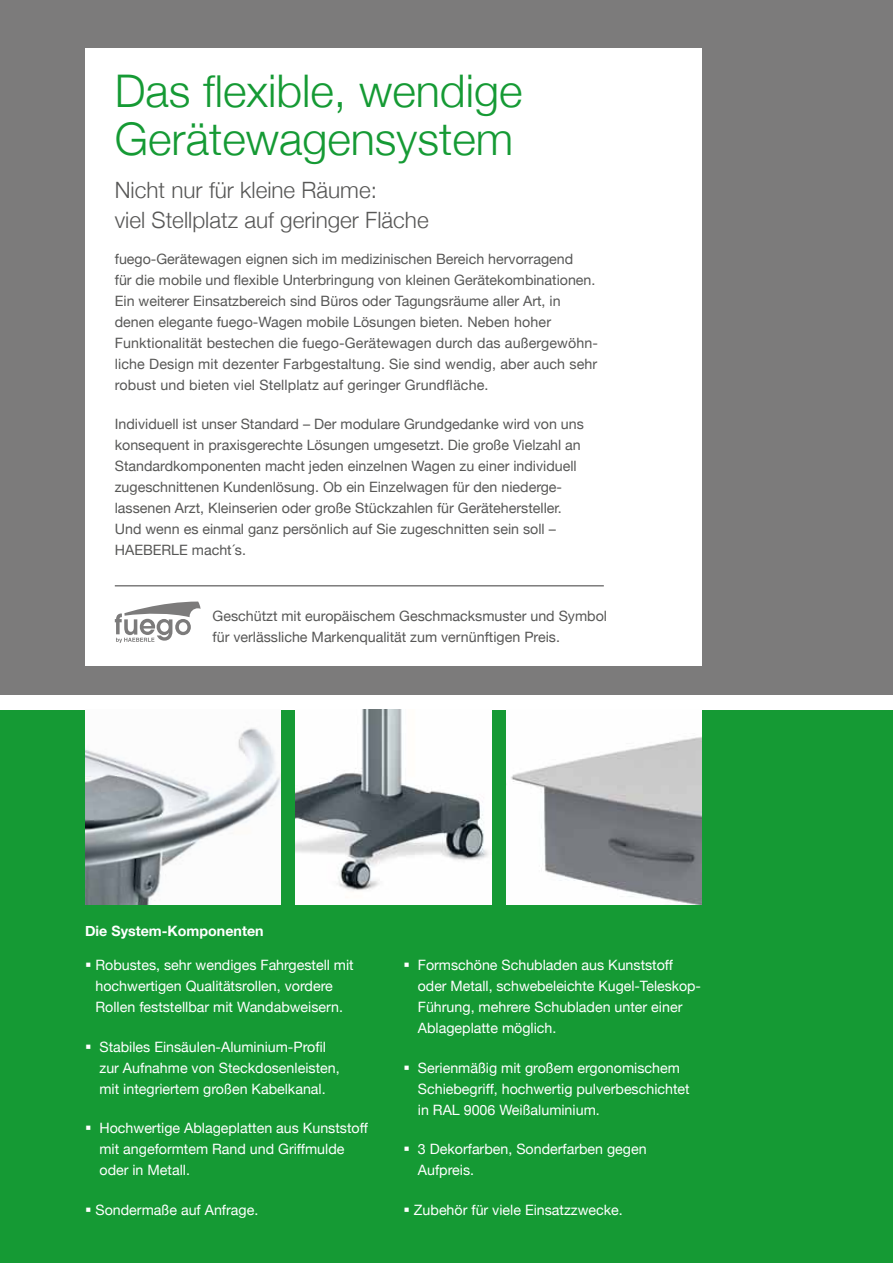
<style>
.page{position:relative;width:893px;height:1263px;background:#fff}
.page>*{position:absolute;margin:0;border:0;box-sizing:border-box;transform-origin:0 0}
.t1{font:300 45px/48px "Helvetica Neue";color:#159a34}
.t2{font:300 22.5px/30px "Helvetica Neue";color:#575756}
.t3{font:14.25px/21px "Helvetica Neue";color:#575756}
.t4{font:14.25px/21px "Helvetica Neue";color:#fff}
.t5{font:700 14.25px "Helvetica Neue";color:#fff}
</style>
<div class="page">
<div style="left:0;top:710px;width:893px;height:553px;background:#159a34"></div>
<div style="left:0;top:0;width:893px;height:695px;background:#7c7b7b"></div>
<img style="left:296px;top:709px;width:195px;height:196px">
<img style="left:85px;top:710px;width:196px;height:195px">
<div style="left:85px;top:49px;width:617px;height:617px;background:#fff"></div>
<img style="left:506px;top:710px;width:196px;height:195px">
<svg style="left:115px;top:601px;width:86px;height:42px"></svg>
<hr style="left:115px;top:585px;width:489px;height:1px;background:#7c7b7b">
<h1 class="t1" style="left:115px;top:66px;width:409px">Das flexible, wendige<br>Gerätewagensystem</h1>
<h2 class="t2" style="left:115px;top:174px;width:315px">Nicht nur für kleine Räume:<br>viel Stellplatz auf geringer Fläche</h2>
<p class="t3" style="left:115px;top:248px;width:485px">fuego-Gerätewagen eignen sich im medizinischen Bereich hervorragend<br>für die mobile und flexible Unterbringung von kleinen Gerätekombinationen.<br>Ein weiterer Einsatzbereich sind Büros oder Tagungsräume aller Art, in denen elegante fuego-Wagen mobile Lösungen bieten. Neben hoher Funktionalität bestechen die fuego-Gerätewagen durch das außergewöhn&shy;liche Design mit dezenter Farbgestaltung. Sie sind wendig, aber auch sehr robust und bieten viel Stellplatz auf geringer Grundfläche.</p>
<p class="t3" style="left:115px;top:413px;width:471px">Individuell ist unser Standard – Der modulare Grundgedanke wird von uns konsequent in praxisgerechte Lösungen umgesetzt. Die große Vielzahl an Standardkomponenten macht jeden einzelnen Wagen zu einer individuell zugeschnittenen Kundenlösung. Ob ein Einzelwagen für den niederge&shy;lassenen Arzt, Kleinserien oder große Stückzahlen für Gerätehersteller.<br>Und wenn es einmal ganz persönlich auf Sie zugeschnitten sein soll – HAEBERLE macht´s.</p>
<p class="t3" style="left:213px;top:605px;width:396px">Geschützt mit europäischem Geschmacksmuster und Symbol für verlässliche Markenqualität zum vernünftigen Preis.</p>
<p class="t5" style="left:85px;top:922px;width:180px">Die System-Komponenten</p>
<p class="t4" style="left:96px;top:955px;width:260px">Robustes, sehr wendiges Fahrgestell mit hochwertigen Qualitätsrollen, vordere<br>Rollen feststellbar mit Wandabweisern.</p>
<p class="t4" style="left:99px;top:1036px;width:242px">Stabiles Einsäulen-Aluminium-Profil zur Aufnahme von Steckdosenleisten, mit integriertem großen Kabelkanal.</p>
<p class="t4" style="left:99px;top:1118px;width:270px">Hochwertige Ablageplatten aus Kunststoff mit angeformtem Rand und Griffmulde oder in Metall.</p>
<p class="t4" style="left:96px;top:1199px;width:164px">Sondermaße auf Anfrage.</p>
<p class="t4" style="left:418px;top:955px;width:285px">Formschöne Schubladen aus Kunststoff oder Metall, schwebeleichte Kugel-Teleskop-Führung, mehrere Schubladen unter einer Ablageplatte möglich.</p>
<p class="t4" style="left:418px;top:1057px;width:273px">Serienmäßig mit großem ergonomischem<br>Schiebegriff, hochwertig pulverbeschichtet in RAL 9006 Weißaluminium.</p>
<p class="t4" style="left:418px;top:1139px;width:230px">3 Dekorfarben, Sonderfarben gegen<br>Aufpreis.</p>
<p class="t4" style="left:414px;top:1199px;width:210px">Zubehör für viele Einsatzzwecke.</p>
</div>
